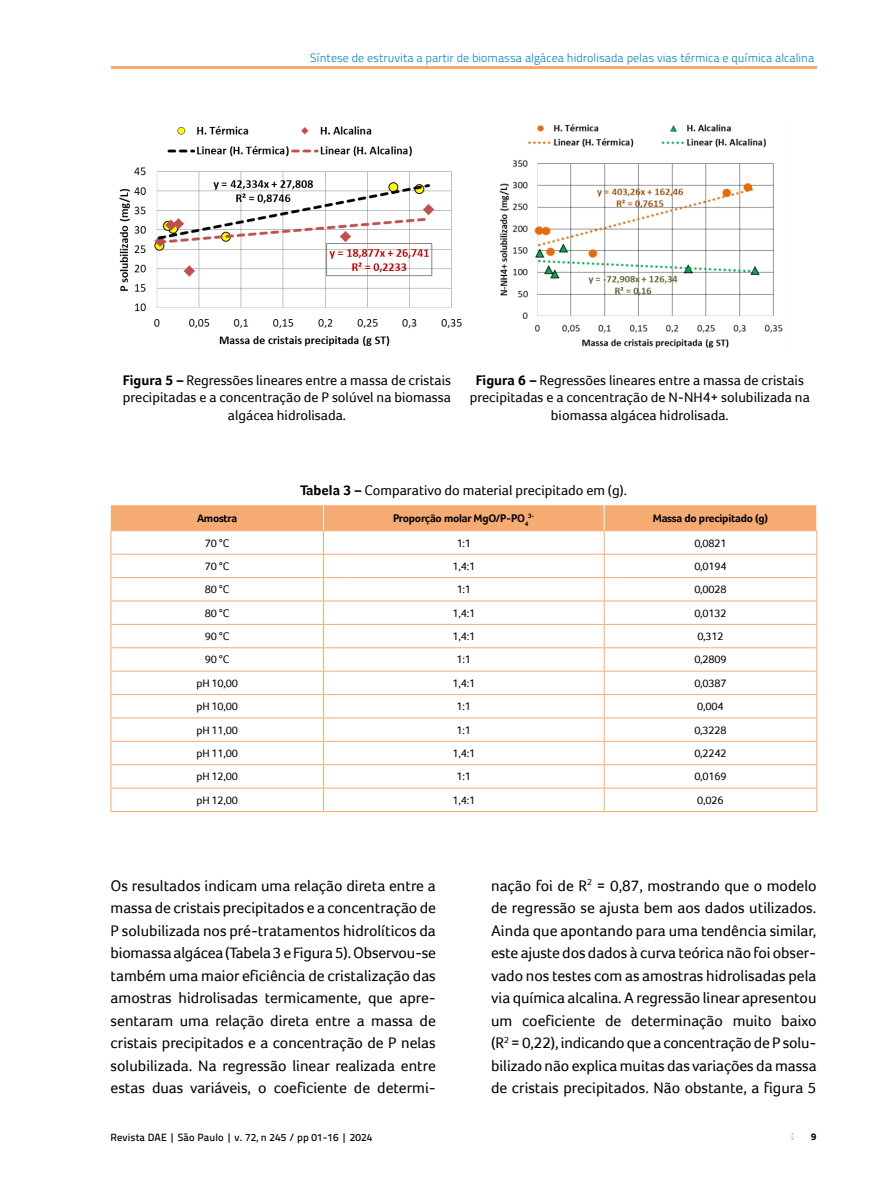
<style>
.page{position:relative;width:893px;height:1191px;background:#fff}
.page>*{position:absolute;margin:0;border:0;box-sizing:border-box;transform-origin:0 0}
.t1{font:15.75px/22.5px "Foco";color:#000;text-align:justify}
.t2{font:14.25px/17.1px "Foco";color:#000;text-align:center}
.t3{font:300 12px "Titillium Text 22 L";color:#007ec3}
.t4{font:11.25px "Foco";letter-spacing:-.02em;color:#000}
.t5{font:700 11.25px "Foco";letter-spacing:-.02em;color:#000}
.t6{font:500 10.5px "Titillium Text 22 L";letter-spacing:.01em;color:#000}
.t7{font:800 9.75px "Titillium Text 22 L";color:#000}
.t8{font:700 6.6px "Foco";color:#000}
.s1{font-weight:700}
</style>
<div class="page">
<svg style="left:791px;top:1133px;width:2px;height:6px"></svg>
<hr style="left:111px;top:66px;width:705px;height:3px;background:#f6ab72">
<img style="left:120px;top:126px;width:342px;height:219px">
<img style="left:499px;top:124px;width:284px;height:224px">
<svg style="left:111px;top:505px;width:706px;height:306px"></svg>
<hr style="left:111px;top:811px;width:213px;height:1px;background:#f6ab72">
<hr style="left:324px;top:811px;width:280px;height:1px;background:#f6ab72">
<hr style="left:604px;top:811px;width:213px;height:1px;background:#f6ab72">
<p class="t3" style="left:310px;top:49px;width:506px">Síntese de estruvita a partir de biomassa algácea hidrolisada pelas vias térmica e química alcalina</p>
<p class="t2" style="left:123px;top:372px;width:330px"><span class="s1">Figura 5 –</span> Regressões lineares entre a massa de cristais precipitadas e a concentração de P solúvel na biomassa algácea hidrolisada.</p>
<p class="t2" style="left:470px;top:372px;width:341px"><span class="s1">Figura 6 –</span> Regressões lineares entre a massa de cristais precipitadas e a concentração de N-NH4+ solubilizada na biomassa algácea hidrolisada.</p>
<p class="t2" style="left:300px;top:481px;width:328px"><span class="s1">Tabela 3 –</span> Comparativo do material precipitado em (g).</p>
<p class="t5" style="left:197px;top:511px;width:42px">Amostra</p>
<p class="t5" style="left:393px;top:511px;width:137px">Proporção molar MgO/P-PO<sub>4</sub></p>
<p class="t8" style="left:528px;top:512px;width:8px">3-</p>
<p class="t5" style="left:653px;top:511px;width:117px">Massa do precipitado (g)</p>
<p class="t4" style="left:205px;top:536px;width:26px">70 °C</p>
<p class="t4" style="left:457px;top:536px;width:16px">1:1</p>
<p class="t4" style="left:694px;top:536px;width:34px">0,0821</p>
<p class="t4" style="left:205px;top:559px;width:26px">70 °C</p>
<p class="t4" style="left:452px;top:559px;width:24px">1,4:1</p>
<p class="t4" style="left:694px;top:559px;width:34px">0,0194</p>
<p class="t4" style="left:205px;top:583px;width:26px">80 °C</p>
<p class="t4" style="left:457px;top:583px;width:16px">1:1</p>
<p class="t4" style="left:694px;top:583px;width:34px">0,0028</p>
<p class="t4" style="left:205px;top:606px;width:26px">80 °C</p>
<p class="t4" style="left:452px;top:606px;width:24px">1,4:1</p>
<p class="t4" style="left:694px;top:606px;width:34px">0,0132</p>
<p class="t4" style="left:205px;top:630px;width:26px">90 °C</p>
<p class="t4" style="left:452px;top:630px;width:24px">1,4:1</p>
<p class="t4" style="left:697px;top:630px;width:28px">0,312</p>
<p class="t4" style="left:205px;top:653px;width:26px">90 °C</p>
<p class="t4" style="left:457px;top:653px;width:16px">1:1</p>
<p class="t4" style="left:694px;top:653px;width:34px">0,2809</p>
<p class="t4" style="left:197px;top:676px;width:43px">pH 10,00</p>
<p class="t4" style="left:452px;top:676px;width:24px">1,4:1</p>
<p class="t4" style="left:694px;top:676px;width:34px">0,0387</p>
<p class="t4" style="left:197px;top:700px;width:43px">pH 10,00</p>
<p class="t4" style="left:457px;top:700px;width:16px">1:1</p>
<p class="t4" style="left:697px;top:700px;width:28px">0,004</p>
<p class="t4" style="left:197px;top:723px;width:43px">pH 11,00</p>
<p class="t4" style="left:457px;top:723px;width:16px">1:1</p>
<p class="t4" style="left:694px;top:723px;width:34px">0,3228</p>
<p class="t4" style="left:197px;top:747px;width:43px">pH 11,00</p>
<p class="t4" style="left:452px;top:747px;width:24px">1,4:1</p>
<p class="t4" style="left:694px;top:747px;width:34px">0,2242</p>
<p class="t4" style="left:197px;top:770px;width:43px">pH 12,00</p>
<p class="t4" style="left:457px;top:770px;width:16px">1:1</p>
<p class="t4" style="left:694px;top:770px;width:34px">0,0169</p>
<p class="t4" style="left:197px;top:793px;width:43px">pH 12,00</p>
<p class="t4" style="left:452px;top:793px;width:24px">1,4:1</p>
<p class="t4" style="left:697px;top:793px;width:28px">0,026</p>
<p class="t1" style="left:111px;top:874px;width:327px">Os resultados indicam uma relação direta entre a massa de cristais precipitados e a concentração de P solubilizada nos pré-tratamentos hidrolíticos da biomassa algácea (Tabela 3 e Figura 5). Observou-se também uma maior eficiência de cristalização das amostras hidrolisadas termicamente, que apre&shy;sentaram uma relação direta entre a massa de cristais precipitados e a concentração de P nelas solubilizada. Na regressão linear realizada entre estas duas variáveis, o coeficiente de determi-</p>
<p class="t1" style="left:491px;top:874px;width:327px">nação foi de R<sup>2</sup> = 0,87, mostrando que o modelo de regressão se ajusta bem aos dados utilizados.<br>Ainda que apontando para uma tendência similar, este ajuste dos dados à curva teórica não foi obser&shy;vado nos testes com as amostras hidrolisadas pela via química alcalina. A regressão linear apresentou um coeficiente de determinação muito baixo (R<sup>2</sup> = 0,22), indicando que a concentração de P solu&shy;bilizado não explica muitas das variações da massa de cristais precipitados. Não obstante, a figura 5</p>
<p class="t6" style="left:111px;top:1129px;width:263px">Revista DAE | São Paulo | v. 72, n 245 / pp 01-16 | 2024</p>
<p class="t7" style="left:811px;top:1129px;width:7px">9</p>
</div>
